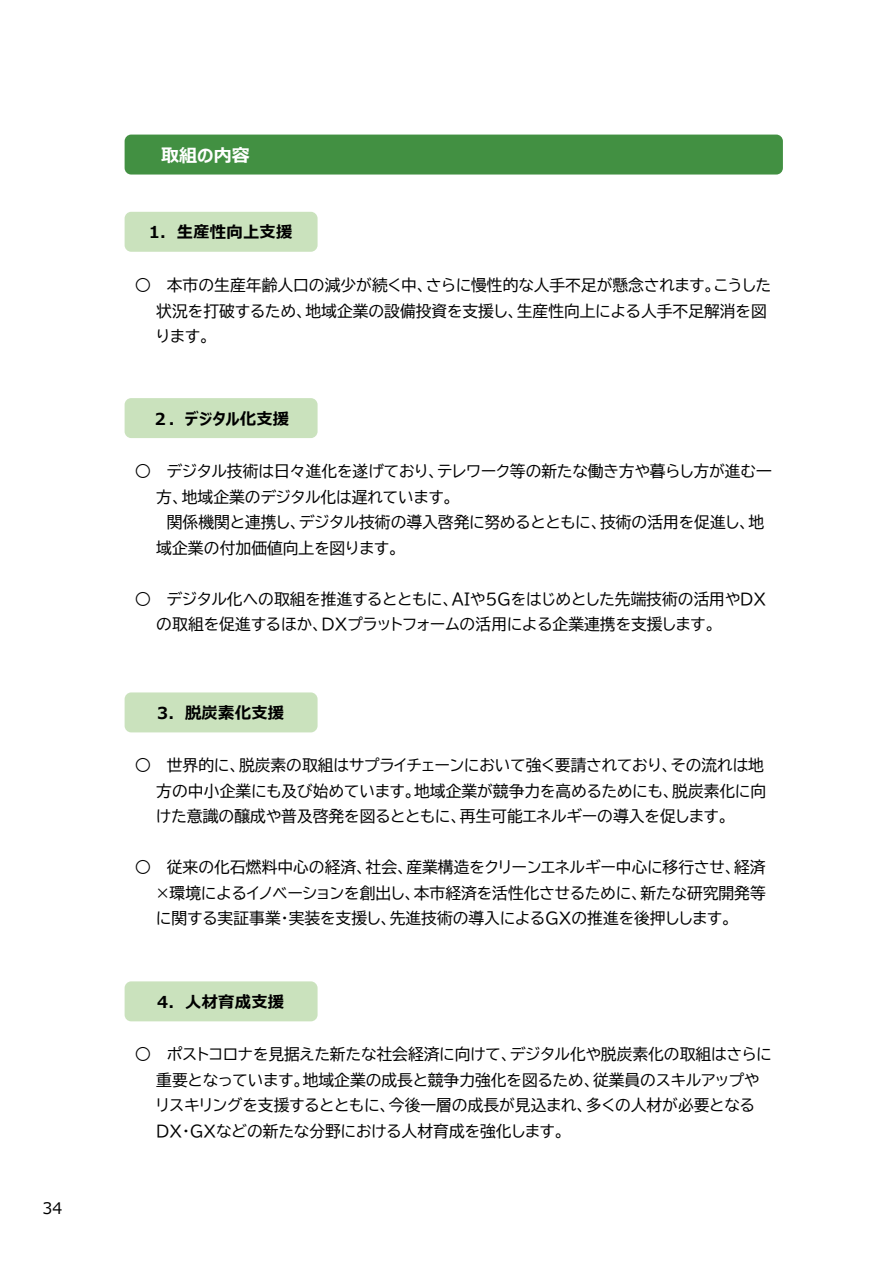
<style>
.page{position:relative;width:893px;height:1263px;background:#fff}
.page>*{position:absolute;margin:0;border:0;box-sizing:border-box;transform-origin:0 0}
.t1{font:700 17.85px "Meiryo UI";color:#fff}
.t2{font:700 16.5px "Meiryo UI";letter-spacing:.015em;color:#000}
.t3{font:15.9px "Meiryo";color:#000}
.t4{font:15.75px/25.5px "BIZ UDP Gothic";color:#000}
</style>
<div class="page">
<div style="left:125px;top:135px;width:658px;height:40px;background:#429042;border-radius:7px"></div>
<div style="left:125px;top:212px;width:193px;height:40px;background:#cae2bd;border-radius:7px"></div>
<div style="left:125px;top:398px;width:193px;height:40px;background:#cae2bd;border-radius:7px"></div>
<div style="left:125px;top:692px;width:193px;height:40px;background:#cae2bd;border-radius:7px"></div>
<div style="left:125px;top:981px;width:193px;height:40px;background:#cae2bd;border-radius:7px"></div>
<p class="t3" style="left:43px;top:1199px;width:21px">34</p>
<p class="t1" style="left:161px;top:143px;width:90px">取組の内容</p>
<p class="t2" style="left:149px;top:221px;width:145px">1. 生産性向上⽀援</p>
<p class="t4" style="left:156px;top:272px;width:616px;text-indent:-21px">○ 本市の生産年齢人口の減少が続く中、さらに慢性的な人手不足が懸念されます。こうした状況を打破するため、地域企業の設備投資を支援し、生産性向上による人手不足解消を図ります。</p>
<p class="t2" style="left:152px;top:407px;width:139px">２. デジタル化⽀援</p>
<p class="t4" style="left:156px;top:459px;width:617px;text-indent:-21px">○ デジタル技術は日々進化を遂げており、テレワーク等の新たな働き方や暮らし方が進む一方、地域企業のデジタル化は遅れています。</p>
<p class="t4" style="left:156px;top:510px;width:609px;text-indent:10px">関係機関と連携し、デジタル技術の導入啓発に努めるとともに、技術の活用を促進し、地域企業の付加価値向上を図ります。</p>
<p class="t4" style="left:156px;top:586px;width:611px;text-indent:-21px">○ デジタル化への取組を推進するとともに、AIや5Gをはじめとした先端技術の活用やDXの取組を促進するほか、DXプラットフォームの活用による企業連携を支援します。</p>
<p class="t2" style="left:157px;top:701px;width:129px">3. 脱炭素化⽀援</p>
<p class="t4" style="left:156px;top:752px;width:611px;text-indent:-21px">○ 世界的に、脱炭素の取組はサプライチェーンにおいて強く要請されており、その流れは地方の中小企業にも及び始めています。地域企業が競争力を高めるためにも、脱炭素化に向けた意識の醸成や普及啓発を図るとともに、再生可能エネルギーの導入を促します。</p>
<p class="t4" style="left:156px;top:854px;width:611px;text-align:justify;text-indent:-21px">○ 従来の化石燃料中心の経済、社会、産業構造をクリーンエネルギー中心に移行させ、経済×環境によるイノベーションを創出し、本市経済を活性化させるために、新たな研究開発等に関する実証事業・実装を支援し、先進技術の導入によるGXの推進を後押しします。</p>
<p class="t2" style="left:157px;top:990px;width:129px">4. 人材育成⽀援</p>
<p class="t4" style="left:156px;top:1041px;width:617px;text-indent:-21px">○ ポストコロナを見据えた新たな社会経済に向けて、デジタル化や脱炭素化の取組はさらに重要となっています。地域企業の成長と競争力強化を図るため、従業員のスキルアップやリスキリングを支援するとともに、今後一層の成長が見込まれ、多くの人材が必要となるDX・GXなどの新たな分野における人材育成を強化します。</p>
</div>
